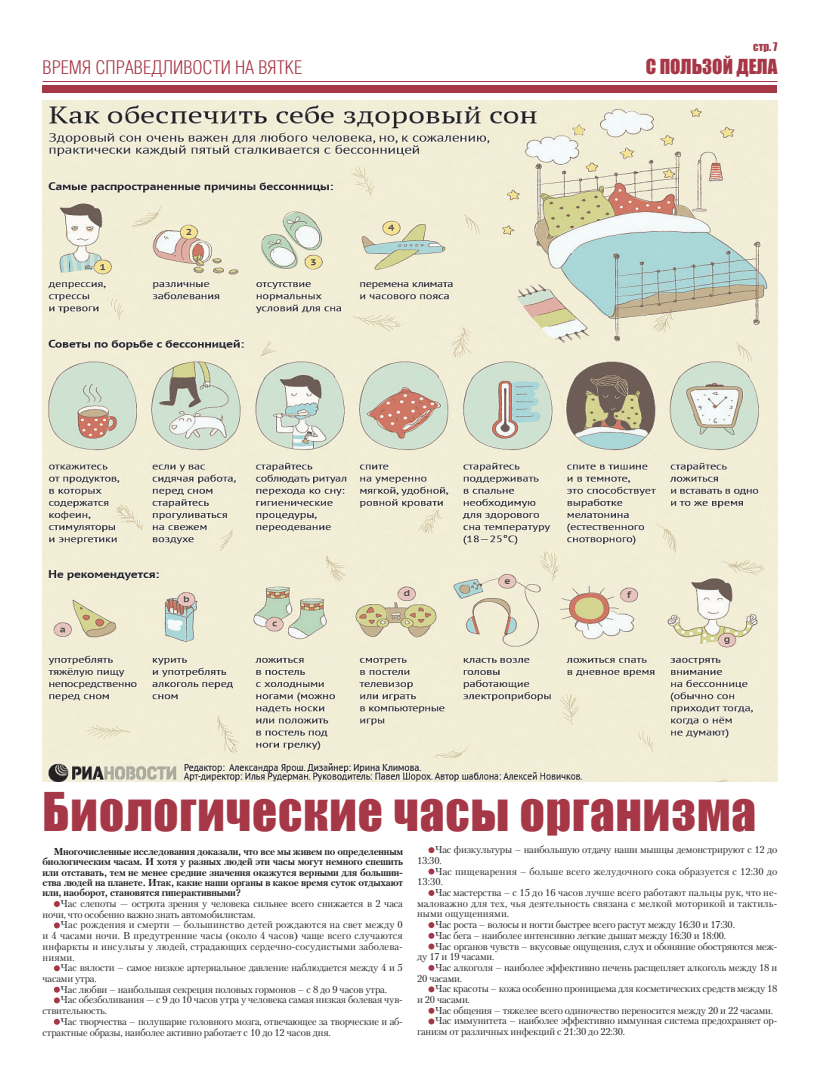
<style>
.page{position:relative;width:820px;height:1078px;background:#fff}
.page>*{position:absolute;margin:0;border:0;box-sizing:border-box;transform-origin:0 0}
.t1{font:49px "Impact";letter-spacing:.02em;color:#a63747}
.t2{font:300 19px "Helios Cond";color:#a63747}
.t3{font:19px "Impact";color:#a63747}
.t4{font:11px "Impact";color:#a63747}
.t5{font:10px/10.7px "Petersburg C";letter-spacing:-.02em;color:#231f20}
.t6{font:700 10px/10.3px "Petersburg C";letter-spacing:-.02em;color:#231f20;text-align:justify}
.t7{font:10px/10.7px "Petersburg C";letter-spacing:.01em;color:#231f20}
</style>
<div class="page">
<img style="left:43px;top:100px;width:734px;height:658px">
<img style="left:43px;top:758px;width:734px;height:23px">
<div style="left:43px;top:85px;width:734px;height:7px;background:#a63747"></div>
<hr style="left:43px;top:81px;width:734px;height:1px;background:#a63747">
<svg style="left:54px;top:901px;width:6px;height:5px"></svg>
<svg style="left:54px;top:922px;width:6px;height:6px"></svg>
<svg style="left:54px;top:965px;width:6px;height:6px"></svg>
<svg style="left:54px;top:986px;width:6px;height:17px"></svg>
<svg style="left:54px;top:1018px;width:6px;height:6px"></svg>
<svg style="left:428px;top:847px;width:6px;height:5px"></svg>
<svg style="left:428px;top:868px;width:6px;height:6px"></svg>
<svg style="left:428px;top:890px;width:6px;height:5px"></svg>
<svg style="left:428px;top:922px;width:6px;height:27px"></svg>
<svg style="left:428px;top:965px;width:6px;height:5px"></svg>
<svg style="left:428px;top:986px;width:6px;height:6px"></svg>
<svg style="left:428px;top:1007px;width:6px;height:17px"></svg>
<p class="t4" style="left:753px;top:38px;width:26px">стр. 7</p>
<h2 class="t2" style="left:43px;top:57px;width:261px">ВРЕМЯ СПРАВЕДЛИВОСТИ НА ВЯТКЕ</h2>
<h2 class="t3" style="left:645px;top:52px;width:133px">С ПОЛЬЗОЙ ДЕЛА</h2>
<h1 class="t1" style="left:43px;top:773px;width:715px">Биологические часы организма</h1>
<p class="t6" style="left:43px;top:846px;width:362px;text-indent:11px">Многочисленные исследования доказали, что все мы живем по определенным биологическим часам. И хотя у разных людей эти часы могут немного спешить или отставать, тем не менее средние значения окажутся верными для большин&shy;ства людей на планете. Итак, какие наши органы в какое время суток отдыхают или, наоборот, становятся гиперактивными?</p>
<p class="t5" style="left:43px;top:897px;width:362px;text-indent:18px">Час слепоты — острота зрения у человека сильнее всего снижается в 2 часа ночи, что особенно важно знать автомобилистам.</p>
<p class="t5" style="left:43px;top:919px;width:362px;text-align:justify;text-indent:18px">Час рождения и смерти — большинство детей рождаются на свет между 0 и 4 часами ночи. В предутренние часы (около 4 часов) чаще всего случаются инфаркты и инсульты у людей, страдающих сердечно-сосудистыми заболева&shy;ниями.</p>
<p class="t5" style="left:61px;top:962px;width:344px">Час вялости – самое низкое артериальное давление наблюдается между 4 и 5</p>
<p class="t5" style="left:43px;top:972px;width:56px">часами утра.</p>
<p class="t5" style="left:61px;top:983px;width:328px">Час любви – наибольшая секреция половых гормонов – с 8 до 9 часов утра.</p>
<p class="t5" style="left:61px;top:994px;width:344px">Час обезболивания — с 9 до 10 часов утра у человека самая низкая болевая чув-</p>
<p class="t5" style="left:43px;top:1004px;width:66px">ствительность.</p>
<p class="t5" style="left:61px;top:1015px;width:344px">Час творчества – полушарие головного мозга, отвечающее за творческие и аб-</p>
<p class="t5" style="left:43px;top:1026px;width:289px">страктные образы, наиболее активно работает с 10 до 12 часов дня.</p>
<p class="t5" style="left:417px;top:844px;width:362px;text-indent:18px">Час физкультуры – наибольшую отдачу наши мышцы демонстрируют с 12 до<br>13:30.</p>
<p class="t7" style="left:417px;top:865px;width:362px;text-indent:18px">Час пищеварения – больше всего желудочного сока образуется с 12:30 до<br>13:30.</p>
<p class="t7" style="left:435px;top:886px;width:344px">Час мастерства – с 15 до 16 часов лучше всего работают пальцы рук, что не-</p>
<p class="t7" style="left:417px;top:897px;width:362px">маловажно для тех, чья деятельность связана с мелкой моторикой и тактиль-</p>
<p class="t7" style="left:417px;top:908px;width:94px">ными ощущениями.</p>
<p class="t5" style="left:435px;top:918px;width:301px">Час роста – волосы и ногти быстрее всего растут между 16:30 и 17:30.</p>
<p class="t5" style="left:435px;top:929px;width:292px">Час бега – наиболее интенсивно легкие дышат между 16:30 и 18:00.</p>
<p class="t5" style="left:435px;top:940px;width:344px">Час органов чувств – вкусовые ощущения, слух и обоняние обостряются меж-</p>
<p class="t5" style="left:417px;top:951px;width:79px">ду 17 и 19 часами.</p>
<p class="t5" style="left:435px;top:961px;width:344px">Час алкоголя – наиболее эффективно печень расщепляет алкоголь между 18 и</p>
<p class="t5" style="left:417px;top:972px;width:47px">20 часами.</p>
<p class="t5" style="left:435px;top:983px;width:344px">Час красоты – кожа особенно проницаема для косметических средств между 18</p>
<p class="t5" style="left:417px;top:993px;width:54px">и 20 часами.</p>
<p class="t5" style="left:435px;top:1004px;width:339px">Час общения – тяжелее всего одиночество переносится между 20 и 22 часами.</p>
<p class="t5" style="left:435px;top:1015px;width:344px">Час иммунитета – наиболее эффективно иммунная система предохраняет ор-</p>
<p class="t5" style="left:417px;top:1025px;width:209px">ганизм от различных инфекций с 21:30 до 22:30.</p>
</div>
